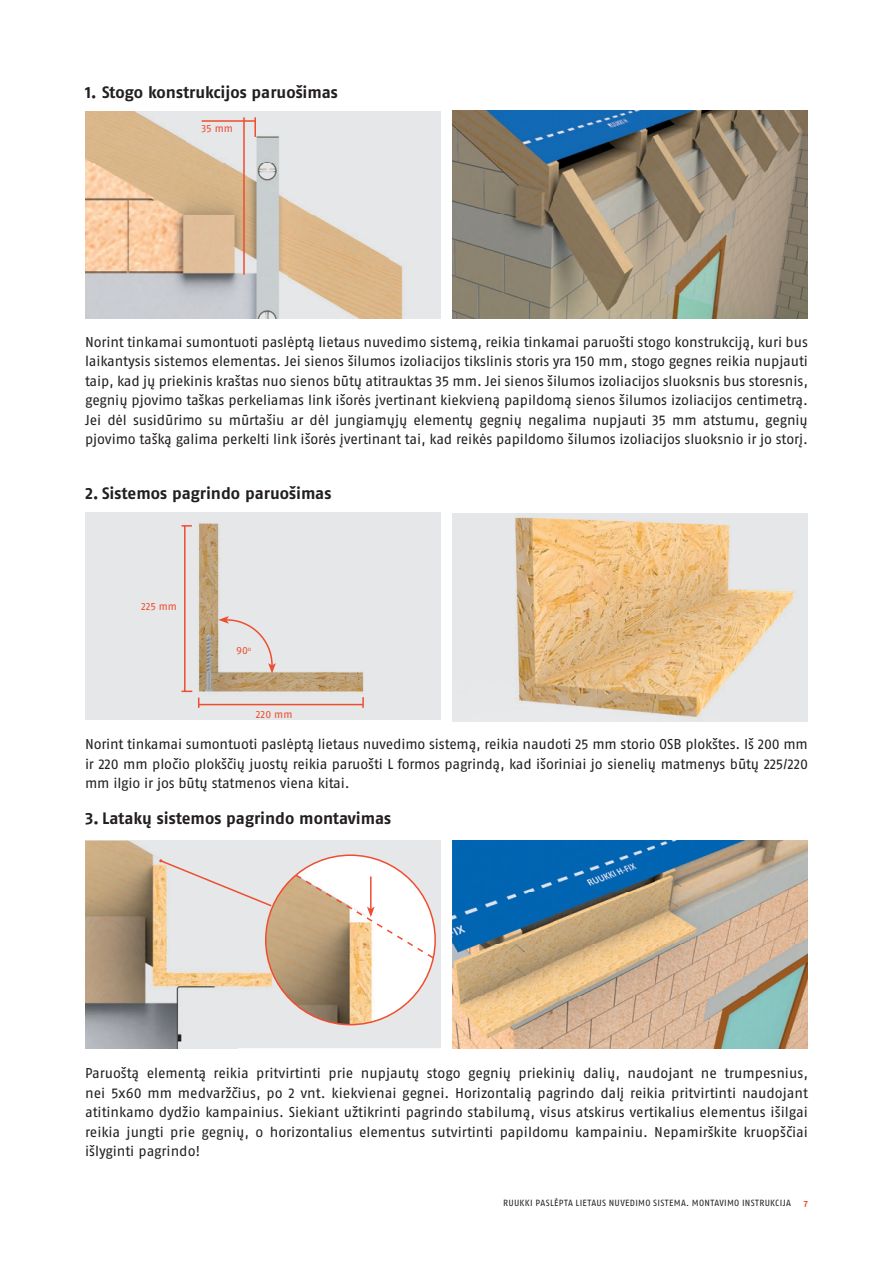
<style>
.page{position:relative;width:893px;height:1263px;background:#fff}
.page>*{position:absolute;margin:0;border:0;box-sizing:border-box;transform-origin:0 0}
.t1{font:700 16.5px "Fago Pro";letter-spacing:-.005em;color:#231f20}
.t2{font:14.25px/19.5px "Fago Pro";letter-spacing:-.01em;color:#231f20;text-align:justify}
.t3{font:10.5px "Fago Pro";color:#ef4d2f}
.t4{font:9px "Fago Pro";letter-spacing:.03em;color:#231f20}
.t5{font:700 9px "Fago Pro";color:#ef4d2f}
</style>
<div class="page">
<img style="left:85px;top:111px;width:356px;height:208px">
<img style="left:452px;top:111px;width:356px;height:207px">
<div style="left:85px;top:512px;width:356px;height:208px;background:#e6e7e9"></div>
<img style="left:181px;top:523px;width:183px;height:185px">
<img style="left:452px;top:513px;width:356px;height:208px">
<img style="left:85px;top:840px;width:152px;height:208px">
<div style="left:237px;top:840px;width:204px;height:52px;background:#e6e7e9"></div>
<img style="left:237px;top:892px;width:51px;height:156px">
<div style="left:390px;top:892px;width:51px;height:156px;background:#e6e7e9"></div>
<div style="left:288px;top:998px;width:102px;height:50px;background:#e6e7e9"></div>
<img style="left:452px;top:840px;width:356px;height:208px">
<hr style="left:254px;top:117px;width:2px;height:20px;background:#ef4d2f">
<hr style="left:243px;top:117px;width:2px;height:158px;background:#ef4d2f">
<hr style="left:202px;top:120px;width:53px;height:2px;background:#ef4d2f">
<svg style="left:181px;top:525px;width:11px;height:2px"></svg>
<hr style="left:184px;top:526px;width:2px;height:166px;background:#ef4d2f">
<svg style="left:362px;top:697px;width:2px;height:11px"></svg>
<hr style="left:199px;top:704px;width:164px;height:1px;background:#ef4d2f">
<svg style="left:218px;top:616px;width:58px;height:58px"></svg>
<svg style="left:159px;top:859px;width:113px;height:47px;background:#e7e0dd"></svg>
<img style="left:266px;top:855px;width:169px;height:170px;border-radius:85px">
<svg style="left:294px;top:873px;width:141px;height:87px"></svg>
<p class="t1" style="left:85px;top:82px;width:254px">1. Stogo konstrukcijos paruošimas</p>
<p class="t3" style="left:202px;top:122px;width:33px">35 mm</p>
<p class="t2" style="left:85px;top:332px;width:724px">Norint tinkamai sumontuoti paslėptą lietaus nuvedimo sistemą, reikia tinkamai paruošti stogo konstrukciją, kuri bus laikantysis sistemos elementas. Jei sienos šilumos izoliacijos tikslinis storis yra 150 mm, stogo gegnes reikia nupjauti taip, kad jų priekinis kraštas nuo sienos būtų atitrauktas 35 mm. Jei sienos šilumos izoliacijos sluoksnis bus storesnis, gegnių pjovimo taškas perkeliamas link išorės įvertinant kiekvieną papildomą sienos šilumos izoliacijos centimetrą.<br>Jei dėl susidūrimo su mūrtašiu ar dėl jungiamųjų elementų gegnių negalima nupjauti 35 mm atstumu, gegnių pjovimo tašką galima perkelti link išorės įvertinant tai, kad reikės papildomo šilumos izoliacijos sluoksnio ir jo storį.</p>
<p class="t1" style="left:85px;top:484px;width:248px">2. Sistemos pagrindo paruošimas</p>
<p class="t3" style="left:141px;top:600px;width:37px">225 mm</p>
<p class="t3" style="left:236px;top:644px;width:17px">90<sup>o</sup></p>
<p class="t3" style="left:256px;top:708px;width:38px">220 mm</p>
<p class="t2" style="left:85px;top:734px;width:724px">Norint tinkamai sumontuoti paslėptą lietaus nuvedimo sistemą, reikia naudoti 25 mm storio OSB plokštes. Iš 200 mm ir 220 mm pločio plokščių juostų reikia paruošti L formos pagrindą, kad išoriniai jo sienelių matmenys būtų 225/220 mm ilgio ir jos būtų statmenos viena kitai.</p>
<p class="t1" style="left:85px;top:809px;width:308px">3. Latakų sistemos pagrindo montavimas</p>
<p class="t2" style="left:85px;top:1063px;width:724px">Paruoštą elementą reikia pritvirtinti prie nupjautų stogo gegnių priekinių dalių, naudojant ne trumpesnius, nei 5x60 mm medvaržčius, po 2 vnt. kiekvienai gegnei. Horizontalią pagrindo dalį reikia pritvirtinti naudojant atitinkamo dydžio kampainius. Siekiant užtikrinti pagrindo stabilumą, visus atskirus vertikalius elementus išilgai reikia jungti prie gegnių, o horizontalius elementus sutvirtinti papildomu kampainiu. Nepamirškite kruopščiai išlyginti pagrindo!</p>
<p class="t4" style="left:503px;top:1197px;width:289px">RUUKKI PASLĖPTA LIETAUS NUVEDIMO SISTEMA. MONTAVIMO INSTRUKCIJA</p>
<p class="t5" style="left:804px;top:1197px;width:6px">7</p>
</div>
